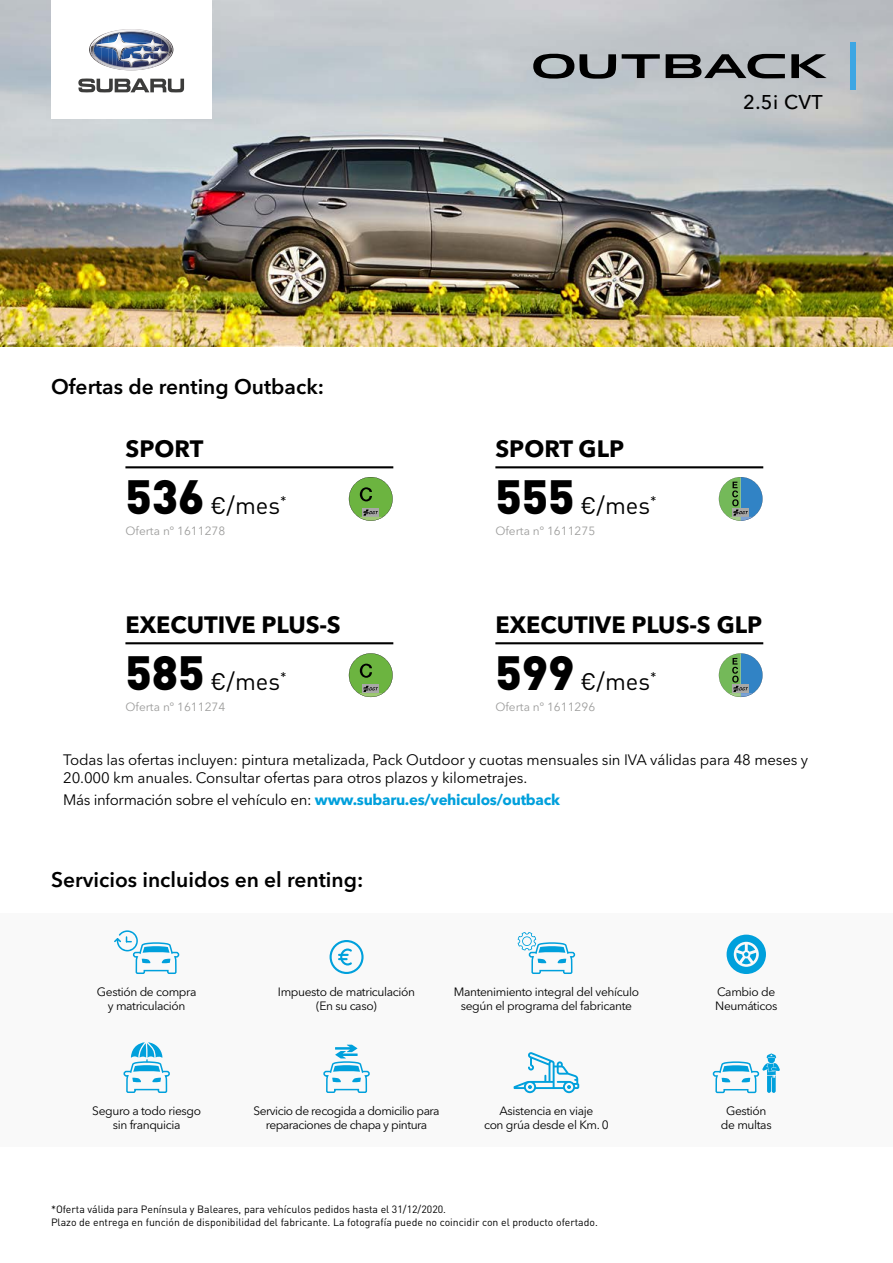
<style>
.page{position:relative;width:893px;height:1263px;background:#fff}
.page>*{position:absolute;margin:0;border:0;box-sizing:border-box;transform-origin:0 0}
.t1{font:23.7px "DIN Pro";color:#000}
.t2{font:700 23.55px "Avenir Next LT Pro";color:#000}
.t3{font:600 21px "Avenir Next LT Pro";color:#000}
.t4{font:500 19.8px "Avenir Next LT Pro";color:#000}
.t5{font:15px/18px "Avenir Next LT Pro";letter-spacing:-.01em;color:#000}
.t6{font:12px/14.4px "Avenir Next LT Pro";letter-spacing:-.03em;color:#000;text-align:center}
.t7{font:11.85px "Avenir Next LT Pro";color:#9d9d9c}
.t8{font:10.5px/12.6px "DIN Pro";color:#000}
.s1{font-weight:900;font-size:47.4px}
.s2{font-weight:700;color:#00a0dc}
</style>
<div class="page">
<img style="left:0;top:0;width:893px;height:346px">
<div style="left:51px;top:0;width:160px;height:118px;background:#fff"></div>
<svg style="left:78px;top:78px;width:106px;height:14px"></svg>
<svg style="left:89px;top:29px;width:84px;height:41px"></svg>
<div style="left:0;top:913px;width:893px;height:234px;background:#f9f9f9"></div>
<svg style="left:114px;top:930px;width:66px;height:44px"></svg>
<svg style="left:518px;top:932px;width:58px;height:42px"></svg>
<svg style="left:727px;top:935px;width:39px;height:39px"></svg>
<svg style="left:330px;top:940px;width:34px;height:34px"></svg>
<svg style="left:123px;top:1042px;width:47px;height:51px"></svg>
<svg style="left:323px;top:1045px;width:47px;height:48px"></svg>
<svg style="left:712px;top:1053px;width:68px;height:41px"></svg>
<svg style="left:514px;top:1052px;width:65px;height:41px"></svg>
<svg style="left:719px;top:477px;width:44px;height:44px"></svg>
<svg style="left:719px;top:653px;width:44px;height:44px"></svg>
<svg style="left:349px;top:477px;width:44px;height:44px"></svg>
<svg style="left:349px;top:653px;width:44px;height:44px"></svg>
<svg style="left:622px;top:54px;width:38px;height:24px"></svg>
<svg style="left:791px;top:54px;width:36px;height:24px"></svg>
<svg style="left:666px;top:54px;width:119px;height:24px;background:#626466"></svg>
<svg style="left:533px;top:53px;width:83px;height:26px;background:#6a6e71"></svg>
<div style="left:850px;top:43px;width:6px;height:47px;background:#3da6e3"></div>
<hr style="left:125px;top:466px;width:268px;height:2px;background:#000">
<hr style="left:495px;top:466px;width:268px;height:2px;background:#000">
<hr style="left:125px;top:642px;width:268px;height:2px;background:#000">
<hr style="left:495px;top:642px;width:268px;height:2px;background:#000">
<h3 class="t4" style="left:743px;top:90px;width:81px">2.5i CVT</h3>
<h3 class="t3" style="left:51px;top:374px;width:275px">Ofertas de renting Outback:</h3>
<h2 class="t2" style="left:125px;top:434px;width:79px">SPORT</h2>
<h2 class="t2" style="left:495px;top:434px;width:130px">SPORT GLP</h2>
<h1 class="t1" style="left:125px;top:486px;width:163px"><span class="s1">536</span> €/mes<sup>*</sup></h1>
<h1 class="t1" style="left:495px;top:486px;width:163px"><span class="s1">555</span> €/mes<sup>*</sup></h1>
<p class="t7" style="left:125px;top:524px;width:101px">Oferta nº 1611278</p>
<p class="t7" style="left:495px;top:524px;width:101px">Oferta nº 1611275</p>
<h2 class="t2" style="left:125px;top:610px;width:217px">EXECUTIVE PLUS-S</h2>
<h2 class="t2" style="left:495px;top:610px;width:268px">EXECUTIVE PLUS-S GLP</h2>
<h1 class="t1" style="left:125px;top:663px;width:163px"><span class="s1">585</span> €/mes<sup>*</sup></h1>
<h1 class="t1" style="left:495px;top:663px;width:163px"><span class="s1">599</span> €/mes<sup>*</sup></h1>
<p class="t7" style="left:125px;top:700px;width:101px">Oferta nº 1611274</p>
<p class="t7" style="left:495px;top:700px;width:101px">Oferta nº 1611296</p>
<p class="t5" style="left:63px;top:751px;width:747px">Todas las ofertas incluyen: pintura metalizada, Pack Outdoor y cuotas mensuales sin IVA válidas para 48 meses y<br>20.000 km anuales. Consultar ofertas para otros plazos y kilometrajes.</p>
<p class="t5" style="left:63px;top:791px;width:498px">Más información sobre el vehículo en: <span class="s2">www.subaru.es/vehiculos/outback</span></p>
<h3 class="t3" style="left:51px;top:867px;width:314px">Servicios incluidos en el renting:</h3>
<p class="t6" style="left:97px;top:984px;width:101px">Gestión de compra y matriculación</p>
<p class="t6" style="left:278px;top:984px;width:139px">Impuesto de matriculación (En su caso)</p>
<p class="t6" style="left:454px;top:984px;width:187px">Mantenimiento integral del vehículo según el programa del fabricante</p>
<p class="t6" style="left:715px;top:984px;width:64px;text-align:left">Cambio de<br>Neumáticos</p>
<p class="t6" style="left:92px;top:1103px;width:110px">Seguro a todo riesgo sin franquicia</p>
<p class="t6" style="left:253px;top:1103px;width:188px">Servicio de recogida a domicilio para reparaciones de chapa y pintura</p>
<p class="t6" style="left:484px;top:1103px;width:126px">Asistencia en viaje<br>con grúa desde el Km. 0</p>
<p class="t6" style="left:721px;top:1103px;width:52px">Gestión de multas</p>
<p class="t8" style="left:51px;top:1202px;width:548px">*Oferta válida para Península y Baleares, para vehículos pedidos hasta el 31/12/2020.<br>Plazo de entrega en función de disponibilidad del fabricante. La fotografía puede no coincidir con el producto ofertado.</p>
</div>
